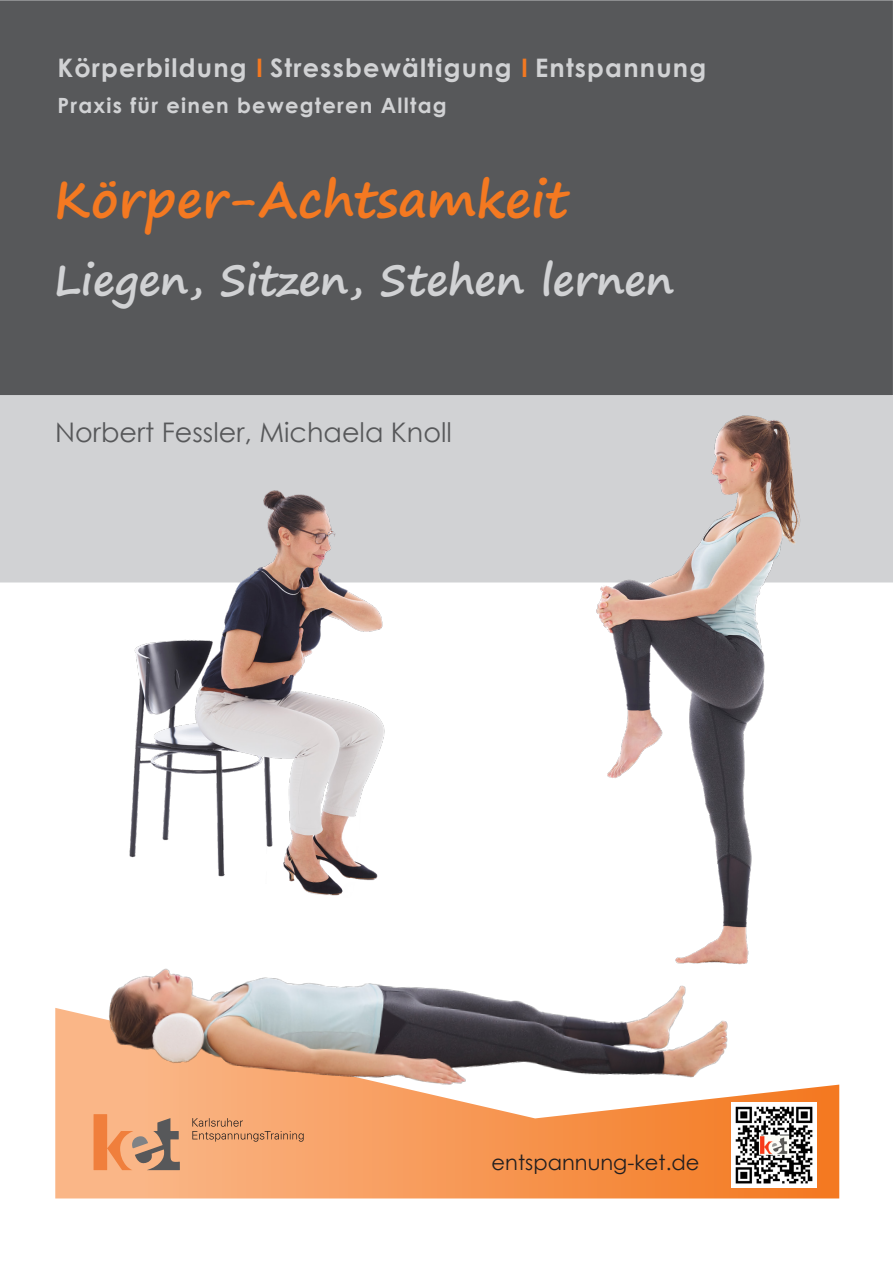
<style>
.page{position:relative;width:893px;height:1263px;background:#fff}
.page>*{position:absolute;margin:0;border:0;box-sizing:border-box;transform-origin:0 0}
._1_Überschrift{font:700 49.5px "Segoe Print";color:#f47921}
._1_Überschrift-2{font:700 42px "Segoe Print";color:#d1d2d4}
._03-Cover-Autoren{font:27px "Century Gothic";color:#57585a}
._01_Cover{font:700 25.5px "Century Gothic";letter-spacing:.045em;color:#d1d2d4}
._01_Cover-2{font:700 21px "Century Gothic";letter-spacing:.06em;color:#d1d2d4}
._03-Cover-Autoren-2{font:21px "Century Gothic";color:#231f20}
.s1{color:#f47921}
</style>
<div class="page">
<div style="left:0;top:396px;width:893px;height:187px;background:#d1d2d4"></div>
<div style="left:0;top:0;width:893px;height:396px;background:#57585a"></div>
<svg style="left:55px;top:1008px;width:784px;height:190px"></svg>
<img style="left:119px;top:459px;width:366px;height:437px">
<img style="left:62px;top:968px;width:667px;height:219px">
<img style="left:485px;top:400px;width:408px;height:632px">
<img style="left:732px;top:1103px;width:85px;height:85px">
<p class="_01_Cover" style="left:57px;top:48px;width:650px">Körperbildung <span class="s1">I</span> Stressbewältigung <span class="s1">I</span> Entspannung</p>
<p class="_01_Cover-2" style="left:57px;top:89px;width:391px">Praxis für einen bewegteren Alltag</p>
<p class="_1_Überschrift" style="left:54px;top:155px;width:516px">Körper-Achtsamkeit</p>
<p class="_1_Überschrift-2" style="left:54px;top:242px;width:621px">Liegen, Sitzen, Stehen lernen</p>
<p class="_03-Cover-Autoren" style="left:55px;top:413px;width:398px">Norbert Fessler, Michaela Knoll</p>
<p class="_03-Cover-Autoren-2" style="left:492px;top:1148px;width:209px">entspannung-ket.de</p>
</div>
